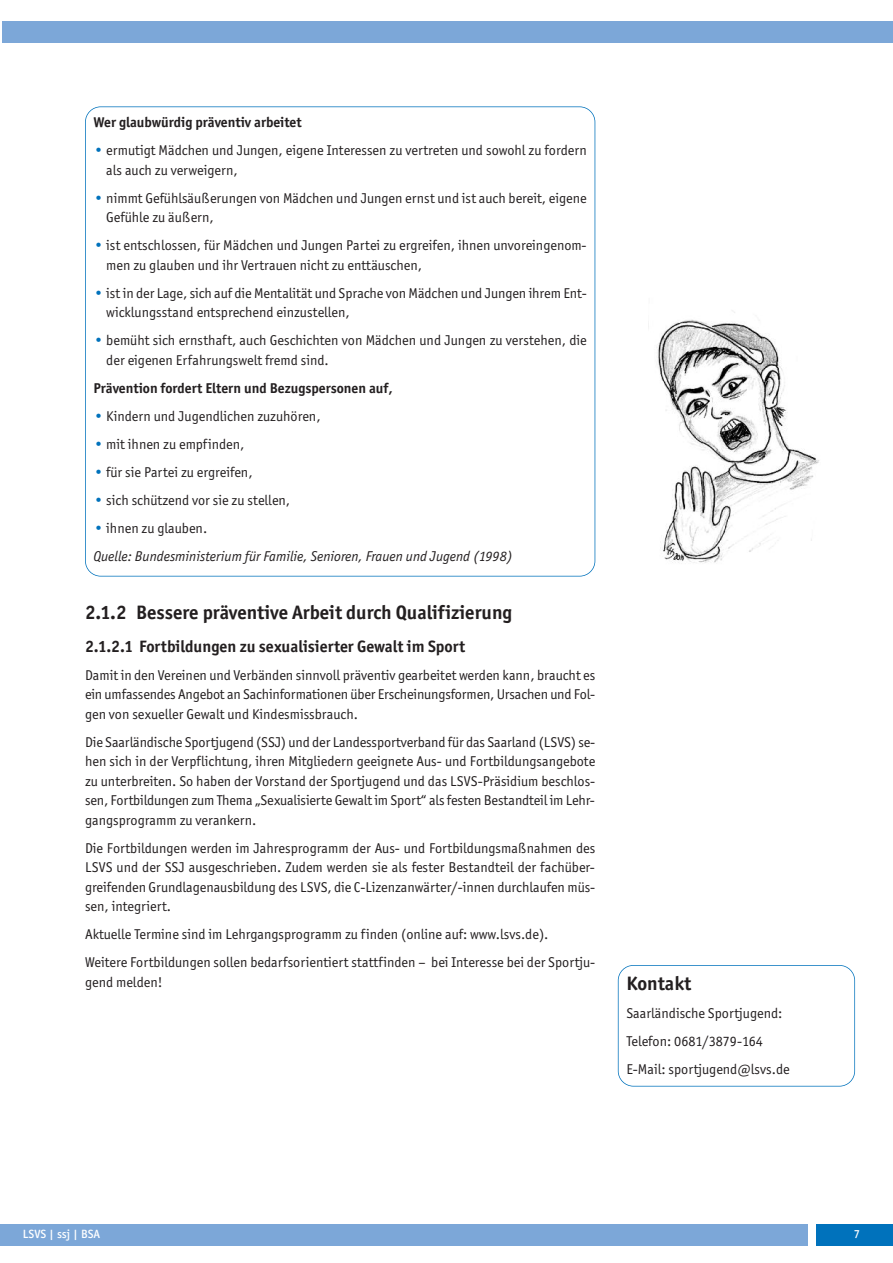
<style>
.page{position:relative;width:893px;height:1263px;background:#fff}
.page>*{position:absolute;margin:0;border:0;box-sizing:border-box;transform-origin:0 0}
.t1{font:700 19.5px "Officina San ITC";color:#231f20}
.t2{font:700 16.5px "Officina San ITC";color:#231f20}
.t3{font:14.25px/19.5px "Officina San ITC";color:#231f20}
.t4{font:italic 14.25px/28px "Officina San ITC";color:#231f20}
.t5{font:700 14.25px "Officina San ITC";color:#231f20}
.t6{font:500 12px "Officina San ITC";color:#fff}
.s1{font-size:15px;color:#0072bc}
.s2{font-style:normal;font-size:15px;color:#0072bc}
.s3{font-style:normal}
</style>
<div class="page">
<div style="left:2px;top:21px;width:891px;height:22px;background:#7ca7d8"></div>
<div style="left:816px;top:1225px;width:77px;height:21px;background:#0072bc"></div>
<div style="left:0;top:1225px;width:808px;height:21px;background:#7ca7d8"></div>
<div style="left:85px;top:106px;width:510px;height:470px;border:2px solid #0072bc;border-radius:16px"></div>
<div style="left:618px;top:965px;width:237px;height:121px;border:2px solid #0072bc;border-radius:16px"></div>
<img style="left:656px;top:310px;width:163px;height:253px">
<p class="t5" style="left:94px;top:114px;width:210px">Wer glaubwürdig präventiv arbeitet</p>
<p class="t3" style="left:106px;top:141px;width:482px;text-indent:-13px"><span class="s1">•</span> ermutigt Mädchen und Jungen, eigene Interessen zu vertreten und sowohl zu fordern als auch zu verweigern,</p>
<p class="t3" style="left:106px;top:188px;width:482px;text-indent:-13px"><span class="s1">•</span> nimmt Gefühlsäußerungen von Mädchen und Jungen ernst und ist auch bereit, eigene<br>Gefühle zu äußern,</p>
<p class="t3" style="left:106px;top:236px;width:482px;text-indent:-13px"><span class="s1">•</span> ist entschlossen, für Mädchen und Jungen Partei zu ergreifen, ihnen unvoreingenom&shy;men zu glauben und ihr Vertrauen nicht zu enttäuschen,</p>
<p class="t3" style="left:106px;top:283px;width:482px;text-indent:-13px"><span class="s1">•</span> ist in der Lage, sich auf die Mentalität und Sprache von Mädchen und Jungen ihrem Ent&shy;wicklungsstand entsprechend einzustellen,</p>
<p class="t3" style="left:106px;top:331px;width:482px;text-indent:-13px"><span class="s1">•</span> bemüht sich ernsthaft, auch Geschichten von Mädchen und Jungen zu verstehen, die der eigenen Erfahrungswelt fremd sind.</p>
<p class="t5" style="left:94px;top:380px;width:301px">Prävention fordert Eltern und Bezugspersonen auf,</p>
<p class="t3" style="left:94px;top:406px;width:228px"><span class="s1">•</span> Kindern und Jugendlichen zuzuhören,</p>
<p class="t3" style="left:94px;top:434px;width:152px"><span class="s1">•</span> mit ihnen zu empfinden,</p>
<p class="t3" style="left:94px;top:462px;width:161px"><span class="s1">•</span> für sie Partei zu ergreifen,</p>
<p class="t3" style="left:94px;top:490px;width:198px"><span class="s1">•</span> sich schützend vor sie zu stellen,</p>
<p class="t4" style="left:94px;top:514px;width:421px"><span class="s2">•</span> <span class="s3">ihnen zu glauben.<br></span>Quelle: Bundesministerium für Familie, Senioren, Frauen und Jugend (1998)</p>
<h1 class="t1" style="left:85px;top:601px;width:429px">2.1.2 Bessere präventive Arbeit durch Qualifizierung</h1>
<p class="t2" style="left:85px;top:636px;width:382px">2.1.2.1 Fortbildungen zu sexualisierter Gewalt im Sport</p>
<p class="t3" style="left:85px;top:665px;width:512px;text-align:justify">Damit in den Vereinen und Verbänden sinnvoll präventiv gearbeitet werden kann, braucht es ein umfassendes Angebot an Sachinformationen über Erscheinungsformen, Ursachen und Fol&shy;gen von sexueller Gewalt und Kindesmissbrauch.</p>
<p class="t3" style="left:85px;top:732px;width:512px;text-align:justify">Die Saarländische Sportjugend (SSJ) und der Landessportverband für das Saarland (LSVS) se&shy;hen sich in der Verpflichtung, ihren Mitgliedern geeignete Aus- und Fortbildungsangebote zu unterbreiten. So haben der Vorstand der Sportjugend und das LSVS-Präsidium beschlos&shy;sen, Fortbildungen zum Thema „Sexualisierte Gewalt im Sport“ als festen Bestandteil im Lehr&shy;gangsprogramm zu verankern.</p>
<p class="t3" style="left:85px;top:838px;width:512px;text-align:justify">Die Fortbildungen werden im Jahresprogramm der Aus- und Fortbildungsmaßnahmen des LSVS und der SSJ ausgeschrieben. Zudem werden sie als fester Bestandteil der fachüber&shy;greifenden Grundlagenausbildung des LSVS, die C-Lizenzanwärter/-innen durchlaufen müs&shy;sen, integriert.</p>
<p class="t3" style="left:85px;top:920px;width:512px;line-height:28px">Aktuelle Termine sind im Lehrgangsprogramm zu finden (online auf: www.lsvs.de).<br>Weitere Fortbildungen sollen bedarfsorientiert stattfinden – bei Interesse bei der Sportju-</p>
<p class="t3" style="left:85px;top:972px;width:79px">gend melden!</p>
<h1 class="t1" style="left:626px;top:971px;width:66px">Kontakt</h1>
<p class="t3" style="left:626px;top:998px;width:165px;line-height:28px">Saarländische Sportjugend:<br>Telefon: 0681/3879-164<br>E-Mail: sportjugend@lsvs.de</p>
<p class="t6" style="left:23px;top:1230px;width:79px">LSVS | ssj | BSA</p>
<p class="t6" style="left:854px;top:1230px;width:8px">7</p>
</div>
